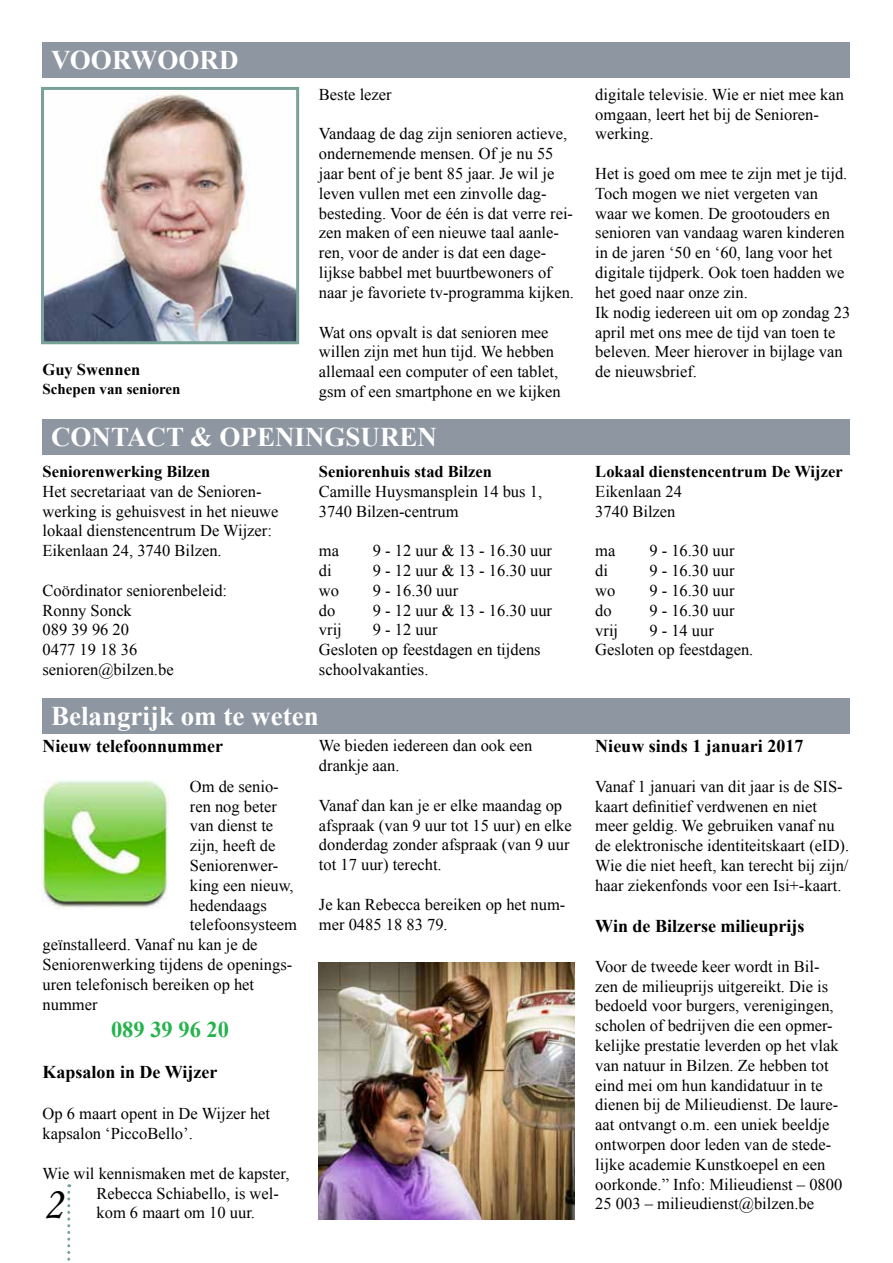
<style>
.page{position:relative;width:893px;height:1263px;background:#fff}
.page>*{position:absolute;margin:0;border:0;box-sizing:border-box;transform-origin:0 0}
.t1{font:45px "Monotype Corsiva";color:#000}
.t2{font:700 27px "Times New Roman";color:#fff}
.t3{font:700 22.5px "Times New Roman";color:#25b34b}
.t4{font:700 18px "Times New Roman";color:#000}
.t5{font:16.5px/19.8px "Times New Roman";color:#000}
.t6{font:700 16.5px "Times New Roman";color:#000}
.t7{font:700 15px "Times New Roman";color:#000}
</style>
<div class="page">
<div style="left:43px;top:42px;width:807px;height:36px;background:#8e96a1"></div>
<div style="left:43px;top:419px;width:807px;height:35px;background:#8e96a1"></div>
<div style="left:43px;top:698px;width:807px;height:35px;background:#8e96a1"></div>
<img style="left:45px;top:94px;width:250px;height:246px">
<div style="left:41px;top:87px;width:258px;height:257px;border:3px solid #78a198"></div>
<img style="left:319px;top:962px;width:255px;height:257px">
<img style="left:41px;top:781px;width:128px;height:127px">
<svg style="left:67px;top:1184px;width:3px;height:77px"></svg>
<h2 class="t2" style="left:51px;top:41px;width:189px">VOORWOORD</h2>
<p class="t6" style="left:43px;top:358px;width:99px">Guy Swennen</p>
<p class="t7" style="left:43px;top:379px;width:140px">Schepen van senioren</p>
<p class="t5" style="left:319px;top:84px;width:74px">Beste lezer</p>
<p class="t5" style="left:319px;top:124px;width:257px">Vandaag de dag zijn senioren actieve, ondernemende mensen. Of je nu 55 jaar bent of je bent 85 jaar. Je wil je leven vullen met een zinvolle dag&shy;besteding. Voor de één is dat verre rei&shy;zen maken of een nieuwe taal aanle&shy;ren, voor de ander is dat een dage&shy;lijkse babbel met buurtbewoners of naar je favoriete tv-programma kijken.</p>
<p class="t5" style="left:319px;top:322px;width:243px">Wat ons opvalt is dat senioren mee willen zijn met hun tijd. We hebben allemaal een computer of een tablet, gsm of een smartphone en we kijken</p>
<h2 class="t2" style="left:51px;top:418px;width:388px">CONTACT &amp; OPENINGSUREN</h2>
<p class="t6" style="left:43px;top:460px;width:169px">Seniorenwerking Bilzen</p>
<p class="t5" style="left:43px;top:481px;width:238px">Het secretariaat van de Senioren&shy;werking is gehuisvest in het nieuwe lokaal dienstencentrum De Wijzer:<br>Eikenlaan 24, 3740 Bilzen.</p>
<p class="t5" style="left:43px;top:580px;width:186px">Coördinator seniorenbeleid:<br>Ronny Sonck<br>089 39 96 20<br>0477 19 18 36 senioren@bilzen.be</p>
<p class="t6" style="left:319px;top:460px;width:174px">Seniorenhuis stad Bilzen</p>
<p class="t5" style="left:319px;top:481px;width:225px">Camille Huysmansplein 14 bus 1,<br>3740 Bilzen-centrum</p>
<p class="t5" style="left:319px;top:540px;width:22px">ma</p>
<p class="t5" style="left:373px;top:540px;width:181px">9 - 12 uur &amp; 13 - 16.30 uur</p>
<p class="t5" style="left:319px;top:560px;width:14px">di</p>
<p class="t5" style="left:373px;top:560px;width:181px">9 - 12 uur &amp; 13 - 16.30 uur</p>
<p class="t5" style="left:319px;top:580px;width:22px">wo</p>
<p class="t5" style="left:373px;top:580px;width:87px">9 - 16.30 uur</p>
<p class="t5" style="left:319px;top:600px;width:18px">do</p>
<p class="t5" style="left:373px;top:600px;width:181px">9 - 12 uur &amp; 13 - 16.30 uur</p>
<p class="t5" style="left:319px;top:620px;width:24px">vrij</p>
<p class="t5" style="left:319px;top:620px;width:223px;text-indent:54px">9 - 12 uur<br>Gesloten op feestdagen en tijdens schoolvakanties.</p>
<p class="t5" style="left:595px;top:84px;width:250px">digitale televisie. Wie er niet mee kan omgaan, leert het bij de Senioren&shy;werking.</p>
<p class="t5" style="left:595px;top:163px;width:257px">Het is goed om mee te zijn met je tijd.<br>Toch mogen we niet vergeten van waar we komen. De grootouders en senioren van vandaag waren kinderen in de jaren ‘50 en ‘60, lang voor het digitale tijdperk. Ook toen hadden we het goed naar onze zin.<br>Ik nodig iedereen uit om op zondag 23 april met ons mee de tijd van toen te beleven. Meer hierover in bijlage van de nieuwsbrief.</p>
<p class="t6" style="left:595px;top:460px;width:249px">Lokaal dienstencentrum De Wijzer</p>
<p class="t5" style="left:595px;top:481px;width:88px">Eikenlaan 24<br>3740 Bilzen</p>
<p class="t5" style="left:595px;top:541px;width:22px">ma</p>
<p class="t5" style="left:649px;top:541px;width:87px">9 - 16.30 uur</p>
<p class="t5" style="left:595px;top:560px;width:14px">di</p>
<p class="t5" style="left:649px;top:560px;width:87px">9 - 16.30 uur</p>
<p class="t5" style="left:595px;top:580px;width:22px">wo</p>
<p class="t5" style="left:649px;top:580px;width:87px">9 - 16.30 uur</p>
<p class="t5" style="left:595px;top:600px;width:18px">do</p>
<p class="t5" style="left:649px;top:600px;width:87px">9 - 16.30 uur</p>
<p class="t5" style="left:595px;top:620px;width:24px">vrij</p>
<p class="t5" style="left:595px;top:620px;width:160px;text-indent:54px">9 - 14 uur<br>Gesloten op feestdagen.</p>
<h2 class="t2" style="left:51px;top:697px;width:269px">Belangrijk om te weten</h2>
<p class="t4" style="left:43px;top:734px;width:182px">Nieuw telefoonnummer</p>
<p class="t5" style="left:190px;top:776px;width:90px">Om de senio-</p>
<p class="t5" style="left:190px;top:796px;width:89px">ren nog beter</p>
<p class="t5" style="left:190px;top:816px;width:85px">van dienst te</p>
<p class="t5" style="left:190px;top:835px;width:87px">zijn, heeft de</p>
<p class="t5" style="left:190px;top:855px;width:90px">Seniorenwer-</p>
<p class="t5" style="left:190px;top:875px;width:105px">king een nieuw,</p>
<p class="t5" style="left:190px;top:895px;width:78px">hedendaags</p>
<p class="t5" style="left:190px;top:915px;width:109px">telefoonsysteem</p>
<p class="t5" style="left:43px;top:934px;width:217px">geïnstalleerd. Vanaf nu kan je de</p>
<p class="t5" style="left:43px;top:954px;width:251px">Seniorenwerking tijdens de openings-</p>
<p class="t5" style="left:43px;top:974px;width:213px">uren telefonisch bereiken op het</p>
<p class="t5" style="left:43px;top:994px;width:56px">nummer</p>
<h3 class="t3" style="left:111px;top:1013px;width:120px">089 39 96 20</h3>
<p class="t4" style="left:43px;top:1059px;width:176px">Kapsalon in De Wijzer</p>
<p class="t5" style="left:43px;top:1104px;width:229px">Op 6 maart opent in De Wijzer het kapsalon ‘PiccoBello’.</p>
<p class="t5" style="left:97px;top:1163px;width:195px;text-indent:-54px">Wie wil kennismaken met de kapster,<br>Rebecca Schiabello, is wel&shy;kom 6 maart om 10 uur.</p>
<p class="t4" style="left:595px;top:734px;width:210px">Nieuw sinds 1 januari 2017</p>
<p class="t5" style="left:595px;top:776px;width:255px">Vanaf 1 januari van dit jaar is de SIS&shy;kaart definitief verdwenen en niet meer geldig. We gebruiken vanaf nu de elektronische identiteitskaart (eID).<br>Wie die niet heeft, kan terecht bij zijn/ haar ziekenfonds voor een Isi+-kaart.</p>
<p class="t4" style="left:595px;top:914px;width:211px">Win de Bilzerse milieuprijs</p>
<p class="t5" style="left:595px;top:956px;width:249px">Voor de tweede keer wordt in Bil&shy;zen de milieuprijs uitgereikt. Die is bedoeld voor burgers, verenigingen, scholen of bedrijven die een opmer&shy;kelijke prestatie leverden op het vlak van natuur in Bilzen. Ze hebben tot eind mei om hun kandidatuur in te dienen bij de Milieudienst. De laure&shy;aat ontvangt o.m. een uniek beeldje ontworpen door leden van de stede&shy;lijke academie Kunstkoepel en een oorkonde.” Info: Milieudienst – 0800</p>
<p class="t5" style="left:319px;top:736px;width:215px">We bieden iedereen dan ook een drankje aan.</p>
<p class="t5" style="left:319px;top:795px;width:254px">Vanaf dan kan je er elke maandag op afspraak (van 9 uur tot 15 uur) en elke donderdag zonder afspraak (van 9 uur tot 17 uur) terecht.</p>
<p class="t5" style="left:319px;top:894px;width:248px">Je kan Rebecca bereiken op het num&shy;mer 0485 18 83 79.</p>
<h1 class="t1" style="left:43px;top:1175px;width:21px">2</h1>
<p class="t5" style="left:595px;top:1194px;width:220px">25 003 – milieudienst@bilzen.be</p>
</div>
